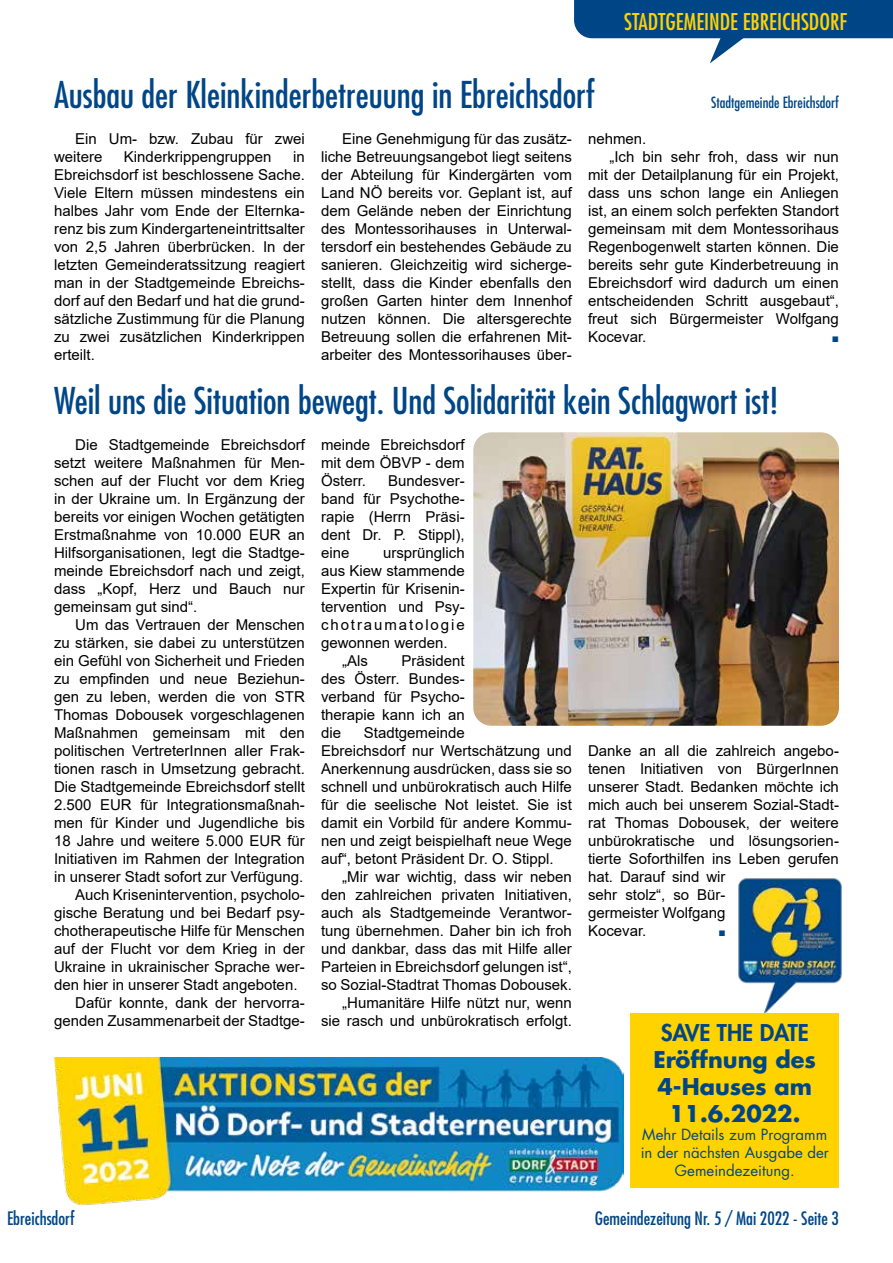
<style>
.page{position:relative;width:893px;height:1263px;background:#fff}
.page>*{position:absolute;margin:0;border:0;box-sizing:border-box;transform-origin:0 0}
.t1{font:condensed 36px "Futura Std";color:#004687}
.t2{font:700 22.5px/27px "Futura Std";color:#004687;text-align:center}
.t3{font:condensed 22.5px "Futura Std";color:#ffd300}
.t4{font:800 22.5px "Futura Std";color:#004687}
.t5{font:condensed 18px "Futura Std";color:#004687}
.t6{font:15px/18px "Arial";color:#000;text-align:justify}
.t7{font:15px/18px "Futura Std";color:#004687;text-align:center}
.t8{font:condensed 15px "Futura Std";color:#004687}
.t9{font:15px "Arial";letter-spacing:.125em;color:#000}
.t10{font:12px "Arial";color:#004687}
</style>
<div class="page">
<svg style="left:574px;top:0;width:319px;height:63px"></svg>
<img style="left:54px;top:1058px;width:570px;height:148px">
<img style="left:734px;top:878px;width:108px;height:136px">
<div style="left:631px;top:1014px;width:208px;height:174px;background:#ffd300"></div>
<img style="left:473px;top:432px;width:366px;height:294px">
<h1 class="t1" style="left:54px;top:74px;width:542px">Ausbau der Kleinkinderbetreuung in Ebreichsdorf</h1>
<h2 class="t3" style="left:624px;top:8px;width:225px">STADTGEMEINDE EBREICHSDORF</h2>
<p class="t8" style="left:711px;top:94px;width:129px">Stadtgemeinde Ebreichsdorf</p>
<p class="t6" style="left:54px;top:130px;width:252px;text-indent:21px">Ein Um- bzw. Zubau für zwei weitere</p>
<p class="t6" style="left:54px;top:148px;width:252px;text-indent:239px">in Ebreichsdorf ist beschlossene Sache.<br>Viele Eltern müssen mindestens ein halbes Jahr vom Ende der Elternka&shy;renz bis zum Kindergarteneintrittsalter von 2,5 Jahren überbrücken. In der letzten Gemeinderatssitzung reagiert man in der Stadtgemeinde Ebreichs&shy;dorf auf den Bedarf und hat die grund&shy;sätzliche Zustimmung für die Planung zu zwei zusätzlichen Kinderkrippen erteilt.</p>
<p class="t6" style="left:124px;top:148px;width:149px">Kinderkrippengruppen</p>
<p class="t6" style="left:321px;top:130px;width:252px;text-indent:21px">Eine Genehmigung für das zusätz&shy;liche Betreuungsangebot liegt seitens der Abteilung für Kindergärten vom Land NÖ bereits vor. Geplant ist, auf dem Gelände neben der Einrichtung des Montessorihauses in Unterwal&shy;tersdorf ein bestehendes Gebäude zu sanieren. Gleichzeitig wird sicherge&shy;stellt, dass die Kinder ebenfalls den großen Garten hinter dem Innenhof nutzen können. Die altersgerechte Betreuung sollen die erfahrenen Mit&shy;arbeiter des Montessorihauses über-</p>
<p class="t6" style="left:588px;top:130px;width:60px">nehmen.</p>
<p class="t6" style="left:609px;top:148px;width:231px">„Ich bin sehr froh, dass wir nun</p>
<p class="t6" style="left:588px;top:166px;width:252px">mit der Detailplanung für ein Projekt,</p>
<p class="t6" style="left:588px;top:184px;width:252px">dass uns schon lange ein Anliegen</p>
<p class="t6" style="left:588px;top:202px;width:252px">ist, an einem solch perfekten Standort</p>
<p class="t6" style="left:588px;top:220px;width:252px">gemeinsam mit dem Montessorihaus</p>
<p class="t6" style="left:588px;top:238px;width:252px">Regenbogenwelt starten können. Die</p>
<p class="t6" style="left:588px;top:256px;width:252px">bereits sehr gute Kinderbetreuung in</p>
<p class="t6" style="left:588px;top:274px;width:252px">Ebreichsdorf wird dadurch um einen</p>
<p class="t6" style="left:588px;top:292px;width:252px">entscheidenden Schritt ausgebaut“,</p>
<p class="t6" style="left:588px;top:310px;width:252px">freut sich Bürgermeister Wolfgang</p>
<p class="t6" style="left:588px;top:328px;width:60px">Kocevar.</p>
<p class="t10" style="left:832px;top:330px;width:9px">■</p>
<h1 class="t1" style="left:54px;top:380px;width:726px">Weil uns die Situation bewegt. Und Solidarität kein Schlagwort ist!</h1>
<p class="t6" style="left:54px;top:436px;width:252px;text-indent:21px">Die Stadtgemeinde Ebreichsdorf setzt weitere Maßnahmen für Men&shy;schen auf der Flucht vor dem Krieg in der Ukraine um. In Ergänzung der bereits vor einigen Wochen getätigten Erstmaßnahme von 10.000 EUR an Hilfsorganisationen, legt die Stadtge&shy;meinde Ebreichsdorf nach und zeigt, dass „Kopf, Herz und Bauch nur gemeinsam gut sind“.</p>
<p class="t6" style="left:75px;top:616px;width:231px">Um das Vertrauen der Menschen</p>
<p class="t6" style="left:54px;top:634px;width:252px">zu stärken, sie dabei zu unterstützen</p>
<p class="t6" style="left:54px;top:652px;width:252px">ein Gefühl von Sicherheit und Frieden</p>
<p class="t6" style="left:54px;top:670px;width:252px">zu empfinden und neue Beziehun-</p>
<p class="t6" style="left:54px;top:688px;width:252px">gen zu leben, werden die von STR</p>
<p class="t6" style="left:54px;top:706px;width:252px">Thomas Dobousek vorgeschlagenen</p>
<p class="t6" style="left:54px;top:724px;width:252px">Maßnahmen gemeinsam mit den</p>
<p class="t6" style="left:54px;top:742px;width:252px">politischen VertreterInnen aller Frak-</p>
<p class="t6" style="left:54px;top:760px;width:252px">tionen rasch in Umsetzung gebracht.</p>
<p class="t6" style="left:54px;top:778px;width:252px">Die Stadtgemeinde Ebreichsdorf stellt</p>
<p class="t6" style="left:54px;top:796px;width:252px">2.500 EUR für Integrationsmaßnah-</p>
<p class="t6" style="left:54px;top:814px;width:252px">men für Kinder und Jugendliche bis</p>
<p class="t6" style="left:54px;top:832px;width:252px">18 Jahre und weitere 5.000 EUR für</p>
<p class="t6" style="left:54px;top:850px;width:252px">Initiativen im Rahmen der Integration</p>
<p class="t6" style="left:54px;top:868px;width:251px">in unserer Stadt sofort zur Verfügung.</p>
<p class="t6" style="left:75px;top:886px;width:231px">Auch Krisenintervention, psycholo-</p>
<p class="t6" style="left:54px;top:904px;width:252px">gische Beratung und bei Bedarf psy-</p>
<p class="t6" style="left:54px;top:922px;width:252px">chotherapeutische Hilfe für Menschen</p>
<p class="t6" style="left:54px;top:940px;width:252px">auf der Flucht vor dem Krieg in der</p>
<p class="t6" style="left:54px;top:958px;width:252px">Ukraine in ukrainischer Sprache wer-</p>
<p class="t6" style="left:54px;top:976px;width:245px">den hier in unserer Stadt angeboten.</p>
<p class="t6" style="left:75px;top:994px;width:231px">Dafür konnte, dank der hervorra-</p>
<p class="t6" style="left:54px;top:1012px;width:252px">genden Zusammenarbeit der Stadtge-</p>
<p class="t6" style="left:321px;top:436px;width:145px">meinde Ebreichsdorf mit dem ÖBVP - dem Österr.</p>
<p class="t6" style="left:321px;top:472px;width:145px;text-indent:67px">Bundesver&shy;band für Psychothe&shy;rapie (Herrn Präsi&shy;dent Dr. P. Stippl), eine</p>
<p class="t6" style="left:383px;top:544px;width:83px">ursprünglich</p>
<p class="t6" style="left:321px;top:562px;width:145px">aus Kiew stammende</p>
<p class="t6" style="left:321px;top:580px;width:145px">Expertin für Krisenin-</p>
<p class="t6" style="left:321px;top:598px;width:145px">tervention und Psy-</p>
<p class="t9" style="left:321px;top:615px;width:145px">chotraumatologie</p>
<p class="t6" style="left:321px;top:634px;width:128px">gewonnen werden.</p>
<p class="t6" style="left:342px;top:652px;width:27px">„Als</p>
<p class="t6" style="left:321px;top:652px;width:145px;text-indent:80px">Präsident des Österr. Bundes&shy;verband für Psycho&shy;therapie kann ich an die</p>
<p class="t6" style="left:321px;top:724px;width:252px;text-align:left;text-indent:43px">Stadtgemeinde<br>Ebreichsdorf nur Wertschätzung und Anerkennung ausdrücken, dass sie so schnell und unbürokratisch auch Hilfe für die seelische Not leistet. Sie ist damit ein Vorbild für andere Kommu&shy;nen und zeigt beispielhaft neue Wege auf“, betont Präsident Dr. O. Stippl.</p>
<p class="t6" style="left:321px;top:868px;width:252px;text-align:right">„Mir war wichtig, dass wir neben den zahlreichen privaten Initiativen, auch als Stadtgemeinde Verantwor&shy;tung übernehmen. Daher bin ich froh und dankbar, dass das mit Hilfe aller Parteien in Ebreichsdorf gelungen ist“, so Sozial-Stadtrat Thomas Dobousek. „Humanitäre Hilfe nützt nur, wenn sie rasch und unbürokratisch erfolgt.</p>
<p class="t6" style="left:588px;top:742px;width:252px;text-align:left">Danke an all die zahlreich angebo&shy;tenen Initiativen von BürgerInnen unserer Stadt. Bedanken möchte ich mich auch bei unserem Sozial-Stadt&shy;rat Thomas Dobousek, der weitere unbürokratische und lösungsorien&shy;tierte Soforthilfen ins Leben gerufen hat. Darauf sind wir<br>sehr stolz“, so Bür-<br>germeister Wolfgang<br>Kocevar.</p>
<p class="t10" style="left:718px;top:924px;width:9px">■</p>
<h2 class="t4" style="left:661px;top:1018px;width:150px">SAVE THE DATE</h2>
<h2 class="t2" style="left:653px;top:1046px;width:164px">Eröffnung des<br>4-Hauses am<br>11.6.2022.</h2>
<p class="t7" style="left:641px;top:1125px;width:190px">Mehr Details zum Programm in der nächsten Ausgabe der<br>Gemeindezeitung.</p>
<p class="t5" style="left:7px;top:1207px;width:69px">Ebreichsdorf</p>
<p class="t5" style="left:595px;top:1207px;width:246px">Gemeindezeitung Nr. 5 / Mai 2022 - Seite 3</p>
</div>
